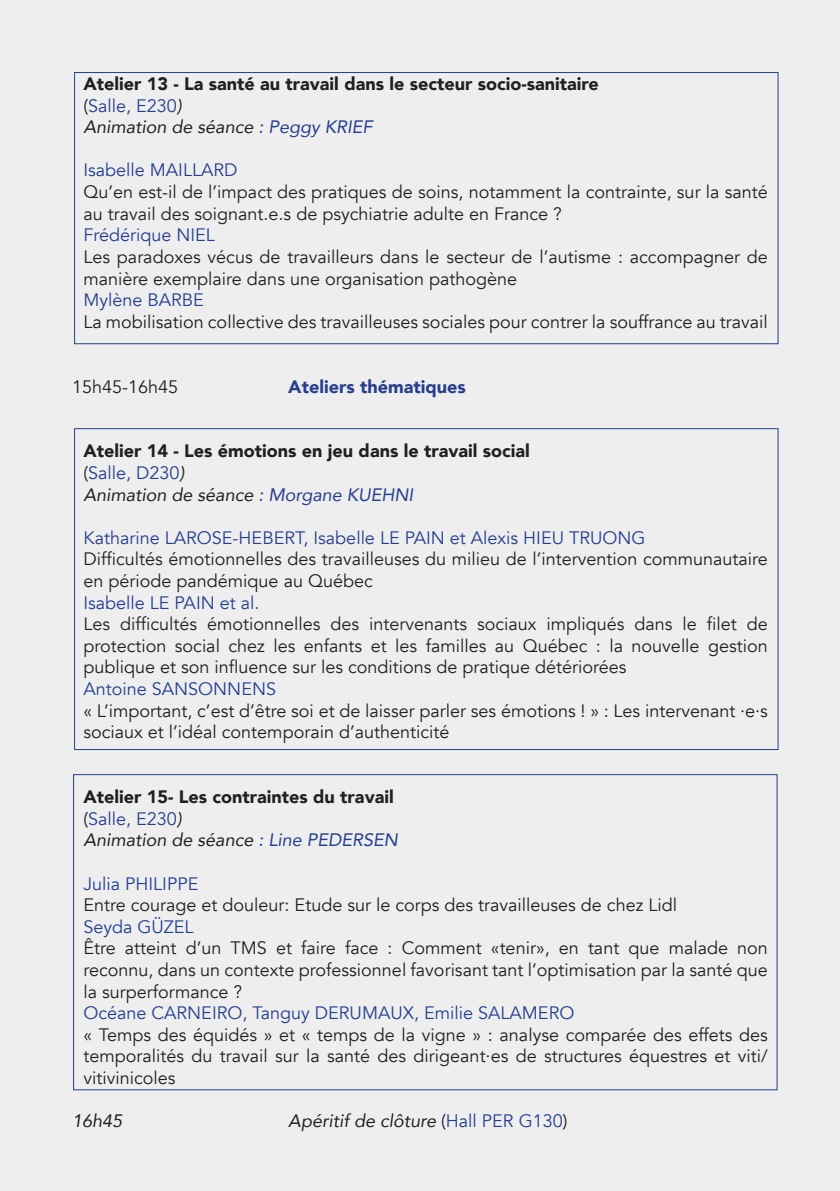
<style>
.page{position:relative;width:840px;height:1191px;background:#fff}
.page>*{position:absolute;margin:0;border:0;box-sizing:border-box;transform-origin:0 0}
.t1{font:18px/21.6px "Avenir";color:#231f20}
.t2{font:18px "Avenir";color:#253f8e}
.t3{font:900 18px "Avenir";color:#231f20}
.t4{font:italic 18px "Avenir";color:#231f20}
.t5{font:900 18px "Avenir";color:#253f8e}
.s1{color:#231f20}
.s2{font-style:italic;color:#231f20}
.s3{color:#253f8e}
.s4{font-style:normal}
.s5{font-style:normal;color:#253f8e}
</style>
<div class="page">
<div style="left:0;top:0;width:839px;height:1191px;background:#eeeeef"></div>
<div style="left:74px;top:72px;width:704px;height:272px;border:1px solid #253f8e"></div>
<p class="t3" style="left:83px;top:68px;width:516px">Atelier 13 - La santé au travail dans le secteur socio-sanitaire</p>
<p class="t2" style="left:83px;top:95px;width:100px"><span class="s1">(</span>Salle, E230<span class="s2">)</span></p>
<p class="t4" style="left:83px;top:116px;width:290px">Animation de séance <span class="s3">: Peggy KRIEF</span></p>
<p class="t2" style="left:83px;top:159px;width:155px">Isabelle MAILLARD</p>
<p class="t1" style="left:83px;top:181px;width:685px">Qu’en est-il de l’impact des pratiques de soins, notamment la contrainte, sur la santé au travail des soignant.e.s de psychiatrie adulte en France ?</p>
<p class="t2" style="left:83px;top:224px;width:133px">Frédérique NIEL</p>
<p class="t1" style="left:83px;top:246px;width:685px">Les paradoxes vécus de travailleurs dans le secteur de l’autisme : accompagner de manière exemplaire dans une organisation pathogène</p>
<p class="t2" style="left:83px;top:289px;width:122px">Mylène BARBE</p>
<p class="t1" style="left:83px;top:311px;width:685px">La mobilisation collective des travailleuses sociales pour contrer la souffrance au travail</p>
<p class="t1" style="left:72px;top:376px;width:108px">15h45-16h45</p>
<p class="t5" style="left:288px;top:371px;width:179px">Ateliers thématiques</p>
<p class="t3" style="left:83px;top:436px;width:447px">Atelier 14 - Les émotions en jeu dans le travail social</p>
<p class="t2" style="left:83px;top:462px;width:103px"><span class="s1">(</span>Salle, D230<span class="s2">)</span></p>
<p class="t4" style="left:83px;top:483px;width:331px">Animation de séance <span class="s3">: Morgane KUEHNI</span></p>
<p class="t2" style="left:83px;top:527px;width:563px">Katharine LAROSE-HEBERT, Isabelle LE PAIN et Alexis HIEU TRUONG</p>
<p class="t1" style="left:83px;top:549px;width:685px">Difficultés émotionnelles des travailleuses du milieu de l’intervention communautaire en période pandémique au Québec</p>
<p class="t2" style="left:83px;top:591px;width:177px">Isabelle LE PAIN et al.</p>
<p class="t1" style="left:83px;top:613px;width:685px;text-align:justify">Les difficultés émotionnelles des intervenants sociaux impliqués dans le filet de protection social chez les enfants et les familles au Québec : la nouvelle gestion publique et son influence sur les conditions de pratique détériorées</p>
<p class="t2" style="left:83px;top:678px;width:194px">Antoine SANSONNENS</p>
<p class="t1" style="left:83px;top:700px;width:685px">« L’important, c’est d’être soi et de laisser parler ses émotions ! » : Les intervenant ·e·s sociaux et l’idéal contemporain d’authenticité</p>
<p class="t3" style="left:83px;top:781px;width:311px">Atelier 15- Les contraintes du travail</p>
<p class="t2" style="left:83px;top:807px;width:100px"><span class="s1">(</span>Salle, E230<span class="s2">)</span></p>
<p class="t4" style="left:83px;top:829px;width:316px">Animation de séance <span class="s3">: Line PEDERSEN</span></p>
<p class="t2" style="left:83px;top:872px;width:116px">Julia PHILIPPE</p>
<p class="t1" style="left:83px;top:894px;width:594px">Entre courage et douleur: Etude sur le corps des travailleuses de chez Lidl</p>
<p class="t2" style="left:83px;top:915px;width:112px">Seyda GÜZEL</p>
<p class="t1" style="left:83px;top:937px;width:685px;text-align:justify">Être atteint d’un TMS et faire face : Comment «tenir», en tant que malade non reconnu, dans un contexte professionnel favorisant tant l’optimisation par la santé que la surperformance ?</p>
<p class="t2" style="left:83px;top:1002px;width:492px">Océane CARNEIRO, Tanguy DERUMAUX, Emilie SALAMERO</p>
<p class="t1" style="left:83px;top:1024px;width:685px;text-align:justify">« Temps des équidés » et « temps de la vigne » : analyse comparée des effets des temporalités du travail sur la santé des dirigeant·es de structures équestres et viti/ vitivinicoles</p>
<p class="t4" style="left:72px;top:1110px;width:52px">16h45</p>
<p class="t4" style="left:288px;top:1110px;width:280px">Apéritif de clôture <span class="s4">(</span><span class="s5">Hall PER G130</span><span class="s4">)</span></p>
</div>
